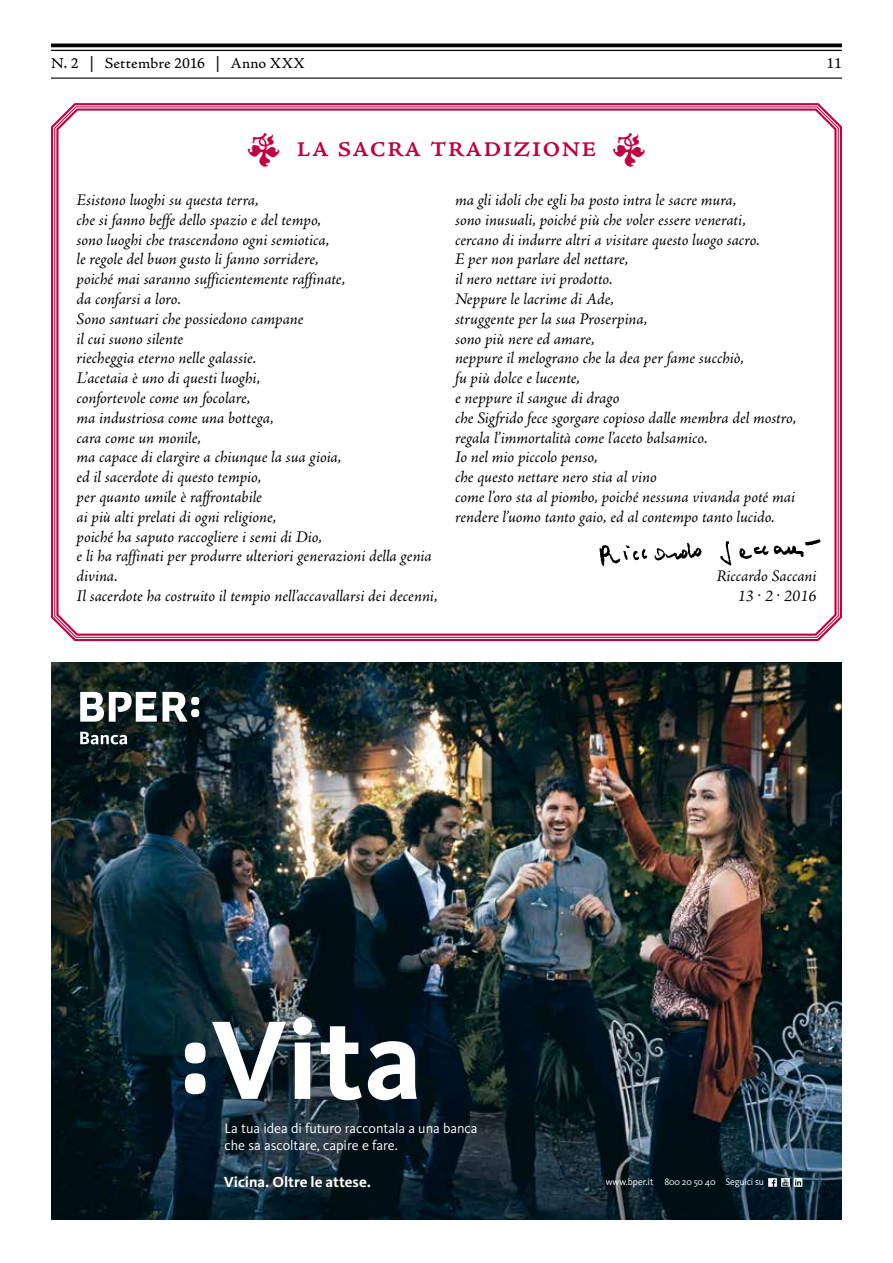
<style>
.page{position:relative;width:893px;height:1263px;background:#fff}
.page>*{position:absolute;margin:0;border:0;box-sizing:border-box;transform-origin:0 0}
.t1{font:700 115.65px "Kievit Pro";color:#fff}
.t2{font:31.5px "Adobe Jenson Pro Capt";color:#c10044}
.t3{font:italic 16.5px/19.8px "Adobe Jenson Pro";letter-spacing:-.005em;color:#000}
.t4{font:700 15.15px "Kievit Pro";color:#fff}
.t5{font:15px "Adobe Jenson Pro Capt";letter-spacing:.01em;color:#000}
.t6{font:14.1px/17px "Kievit Pro";color:#fff}
.t7{font:9.75px "Kievit Pro";letter-spacing:-.02em;color:#fff}
</style>
<div class="page">
<hr style="left:51px;top:78px;width:791px;height:1px;background:#000">
<hr style="left:51px;top:44px;width:791px;height:3px;background:#000">
<hr style="left:51px;top:50px;width:791px;height:1px;background:#000">
<img style="left:51px;top:662px;width:791px;height:557px">
<svg style="left:80px;top:732px;width:47px;height:12px"></svg>
<svg style="left:80px;top:692px;width:120px;height:30px"></svg>
<svg style="left:184px;top:1042px;width:22px;height:22px"></svg>
<svg style="left:184px;top:1072px;width:22px;height:23px"></svg>
<svg style="left:768px;top:1178px;width:34px;height:9px"></svg>
<svg style="left:54px;top:105px;width:785px;height:533px"></svg>
<img style="left:599px;top:540px;width:223px;height:26px">
<p class="t5" style="left:51px;top:55px;width:255px">N. 2 | Settembre 2016 | Anno XXX</p>
<p class="t5" style="left:826px;top:55px;width:17px">11</p>
<h2 class="t2" style="left:246px;top:127px;width:402px">3 la sacra tradizione 3</h2>
<p class="t3" style="left:77px;top:191px;width:362px">Esistono luoghi su questa terra,<br>che si fanno beffe dello spazio e del tempo,<br>sono luoghi che trascendono ogni semiotica,<br>le regole del buon gusto li fanno sorridere,<br>poiché mai saranno sufficientemente raffinate,<br>da confarsi a loro.<br>Sono santuari che possiedono campane<br>il cui suono silente<br>riecheggia eterno nelle galassie.<br>L’acetaia è uno di questi luoghi,<br>confortevole come un focolare,<br>ma industriosa come una bottega,<br>cara come un monile,<br>ma capace di elargire a chiunque la sua gioia,<br>ed il sacerdote di questo tempio,<br>per quanto umile è raffrontabile<br>ai più alti prelati di ogni religione,<br>poiché ha saputo raccogliere i semi di Dio,<br>e li ha raffinati per produrre ulteriori generazioni della genia divina.<br>Il sacerdote ha costruito il tempio nell’accavallarsi dei decenni,</p>
<p class="t3" style="left:455px;top:191px;width:343px">ma gli idoli che egli ha posto intra le sacre mura,<br>sono inusuali, poiché più che voler essere venerati,<br>cercano di indurre altri a visitare questo luogo sacro.<br>E per non parlare del nettare,<br>il nero nettare ivi prodotto.<br>Neppure le lacrime di Ade,<br>struggente per la sua Proserpina,<br>sono più nere ed amare,<br>neppure il melograno che la dea per fame succhiò,<br>fu più dolce e lucente,<br>e neppure il sangue di drago<br>che Sigfrido fece sgorgare copioso dalle membra del mostro, regala l’immortalità come l’aceto balsamico.<br>Io nel mio piccolo penso,<br>che questo nettare nero stia al vino<br>come l’oro sta al piombo, poiché nessuna vivanda poté mai rendere l’uomo tanto gaio, ed al contempo tanto lucido.</p>
<p class="t3" style="left:716px;top:567px;width:102px;text-align:right">Riccardo Saccani<br>13 . 2 . 2016</p>
<h1 class="t1" style="left:211px;top:991px;width:213px">Vita</h1>
<p class="t6" style="left:225px;top:1120px;width:255px">La tua idea di futuro raccontala a una banca che sa ascoltare, capire e fare.</p>
<p class="t4" style="left:224px;top:1173px;width:149px">Vicina. Oltre le attese.</p>
<p class="t7" style="left:606px;top:1176px;width:160px">www.bper.it 800 20 50 40 Seguici su</p>
</div>
